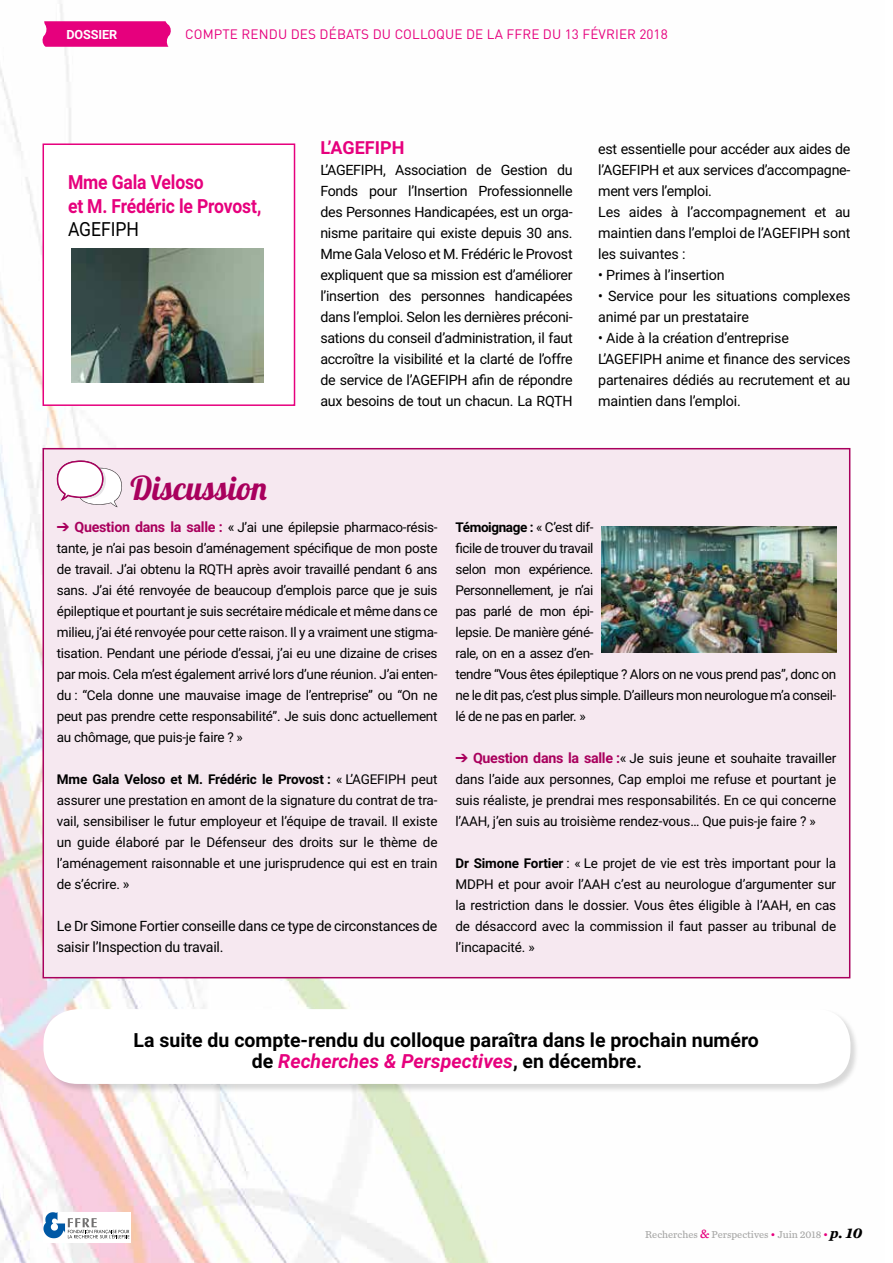
<style>
.page{position:relative;width:893px;height:1263px;background:#fff}
.page>*{position:absolute;margin:0;border:0;box-sizing:border-box;transform-origin:0 0}
.t1{font:33px "Lobster 1.4";color:#a9005d}
.t2{font:700 19.5px/21px "Roboto";color:#000;text-align:center}
.t3{font:700 19.5px/23.4px "Roboto";letter-spacing:-.01em;color:#e6007d;scale:.9 1}
.t4{font:19.5px "Roboto";letter-spacing:-.005em;color:#000;scale:.9 1}
.t5{font:700 18px "Roboto";color:#e6007d}
.t6{font:14.25px/21px "Roboto";letter-spacing:-.01em;color:#000}
.t7{font:13.5px/21px "Roboto";letter-spacing:-.03em;color:#000;text-align:justify}
.t8{font:13.5px "DIN Pro";letter-spacing:.01em;color:#e6007d}
.t9{font:700 12.6px "Roboto";letter-spacing:-.01em;color:#fff}
.t10{font:10.5px "Chronicle Text G4";color:#a8a8a7}
.s1{color:#a9005d}
.s2{font-weight:700;font-size:14.25px;color:#a9005d}
.s3{font-size:14.25px}
.s4{font-weight:700}
.s5{font-style:italic;color:#e6007d}
.s6{font-size:13.5px;color:#e6007d}
.s7{color:#e6007d}
.s8{font-weight:700;font-style:italic;font-size:15px;color:#000}
</style>
<div class="page">
<img style="left:0;top:3px;width:851px;height:1260px">
<svg style="left:43px;top:1212px;width:88px;height:30px"></svg>
<svg style="left:43px;top:1212px;width:86px;height:26px"></svg>
<svg style="left:42px;top:21px;width:130px;height:26px;background:#e71085"></svg>
<div style="left:43px;top:143px;width:252px;height:263px;background:#fff;border:2px solid #e6007d"></div>
<div style="left:43px;top:449px;width:807px;height:529px;background:#f6e8f0"></div>
<img style="left:602px;top:527px;width:234px;height:126px">
<svg style="left:56px;top:460px;width:66px;height:47px"></svg>
<img style="left:71px;top:248px;width:193px;height:135px">
<div style="left:43px;top:1009px;width:816px;height:84px;background:#000;opacity:.15"></div>
<div style="left:43px;top:1009px;width:807px;height:75px;background:#fff;border-radius:34px"></div>
<p class="t9" style="left:67px;top:26px;width:52px">DOSSIER</p>
<p class="t8" style="left:185px;top:24px;width:484px">COMPTE RENDU DES DÉBATS DU COLLOQUE DE LA FFRE DU 13 FÉVRIER 2018</p>
<h2 class="t3" style="left:68px;top:170px;width:216px">Mme Gala Veloso<br>et M. Frédéric le Provost,</h2>
<h2 class="t4" style="left:68px;top:216px;width:80px">AGEFIPH</h2>
<h3 class="t5" style="left:320px;top:135px;width:86px">L’AGEFIPH</h3>
<p class="t6" style="left:320px;top:159px;width:254px;text-align:justify">L’AGEFIPH, Association de Gestion du Fonds pour l’Insertion Professionnelle des Personnes Handicapées, est un orga&shy;nisme paritaire qui existe depuis 30 ans.<br>Mme Gala Veloso et M. Frédéric le Provost expliquent que sa mission est d’améliorer l’insertion des personnes handicapées dans l’emploi. Selon les dernières préconi&shy;sations du conseil d’administration, il faut accroître la visibilité et la clarté de l’offre de service de l’AGEFIPH afin de répondre aux besoins de tout un chacun. La RQTH</p>
<p class="t6" style="left:598px;top:138px;width:254px">est essentielle pour accéder aux aides de l’AGEFIPH et aux services d’accompagne&shy;ment vers l’emploi.<br>Les aides à l’accompagnement et au maintien dans l’emploi de l’AGEFIPH sont les suivantes :</p>
<p class="t6" style="left:598px;top:264px;width:128px">• Primes à l’insertion</p>
<p class="t6" style="left:598px;top:285px;width:254px">• Service pour les situations complexes animé par un prestataire</p>
<p class="t6" style="left:598px;top:327px;width:254px">• Aide à la création d’entreprise L’AGEFIPH anime et finance des services partenaires dédiés au recrutement et au maintien dans l’emploi.</p>
<h1 class="t1" style="left:131px;top:467px;width:138px">Discussion</h1>
<p class="t7" style="left:57px;top:516px;width:382px"><span class="s1">➔</span> <span class="s2">Question dans la salle :</span> <span class="s3">«</span> J’ai une épilepsie pharmaco-résis&shy;tante, je n’ai pas besoin d’aménagement spécifique de mon poste de travail. J’ai obtenu la RQTH après avoir travaillé pendant 6 ans sans. J’ai été renvoyée de beaucoup d’emplois parce que je suis épileptique et pourtant je suis secrétaire médicale et même dans ce milieu, j’ai été renvoyée pour cette raison. Il y a vraiment une stigma&shy;tisation. Pendant une période d’essai, j’ai eu une dizaine de crises par mois. Cela m’est également arrivé lors d’une réunion. J’ai enten&shy;du : “Cela donne une mauvaise image de l’entreprise” ou “On ne peut pas prendre cette responsabilité”. Je suis donc actuellement au chômage, que puis-je faire ? »</p>
<p class="t7" style="left:57px;top:768px;width:382px"><span class="s4">Mme Gala Veloso et M. Frédéric le Provost :</span> « L’AGEFIPH peut assurer une prestation en amont de la signature du contrat de tra&shy;vail, sensibiliser le futur employeur et l’équipe de travail. Il existe un guide élaboré par le Défenseur des droits sur le thème de l’aménagement raisonnable et une jurisprudence qui est en train de s’écrire. <span class="s3">»</span></p>
<p class="t6" style="left:57px;top:915px;width:382px">Le Dr Simone Fortier conseille dans ce type de circonstances de saisir l’Inspection du travail.</p>
<p class="t7" style="left:455px;top:516px;width:382px;text-align:left"><span class="s4">Témoignage :</span> « C’est dif-<br>ficile de trouver du travail<br>selon mon expérience.<br>Personnellement, je n’ai<br>pas parlé de mon épi-<br>lepsie. De manière géné-<br>rale, on en a assez d’en-<br>tendre “Vous êtes épileptique ? Alors on ne vous prend pas”, donc on ne le dit pas, c’est plus simple. D’ailleurs mon neurologue m’a conseil&shy;lé de ne pas en parler. »</p>
<p class="t7" style="left:455px;top:747px;width:382px"><span class="s1">➔</span> <span class="s2">Question dans la salle :</span><span class="s3">«</span> Je suis jeune et souhaite travailler dans l’aide aux personnes, Cap emploi me refuse et pourtant je suis réaliste, je prendrai mes responsabilités. En ce qui concerne l’AAH, j’en suis au troisième rendez-vous… Que puis-je faire ? »</p>
<p class="t7" style="left:455px;top:852px;width:382px"><span class="s4">Dr Simone Fortier</span> : « Le projet de vie est très important pour la MDPH et pour avoir l’AAH c’est au neurologue d’argumenter sur la restriction dans le dossier. Vous êtes éligible à l’AAH, en cas de désaccord avec la commission il faut passer au tribunal de l’incapacité. »</p>
<h2 class="t2" style="left:134px;top:1028px;width:627px">La suite du compte-rendu du colloque paraîtra dans le prochain numéro de <span class="s5">Recherches &amp; Perspectives</span>, en décembre.</h2>
<p class="t10" style="left:645px;top:1227px;width:218px">Recherches <span class="s6">&amp;</span> Perspectives <span class="s7">•</span> Juin 2018 <span class="s7">•</span> <span class="s8">p. 10</span></p>
</div>
